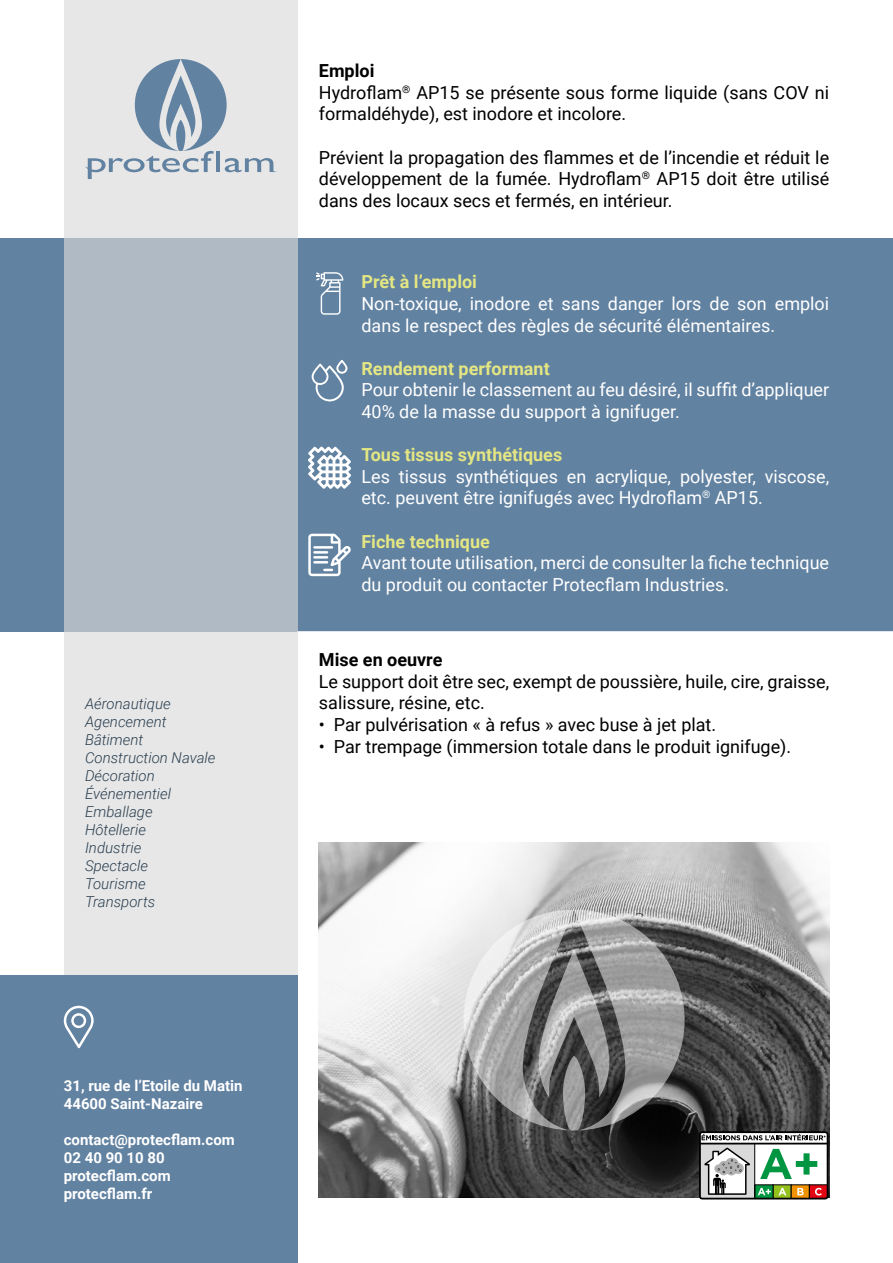
<style>
.page{position:relative;width:893px;height:1263px;background:#fff}
.page>*{position:absolute;margin:0;border:0;box-sizing:border-box;transform-origin:0 0}
.t1{font:18px/21.6px "Roboto";color:#000}
.t2{font:18px/21.6px "Roboto";color:#fff}
.t3{font:700 18px "Roboto";color:#e4e683}
.t4{font:700 18px "Roboto";color:#000}
.t5{font:italic 300 15px/18px "Roboto";color:#293e4f}
.t6{font:700 15px/18px "Roboto";color:#fff}
.s1{font-weight:700}
</style>
<div class="page">
<div style="left:0;top:238px;width:893px;height:393px;background:#6282a1"></div>
<svg style="left:64px;top:0;width:234px;height:976px;fill:#e7e7e7"></svg>
<svg style="left:316px;top:272px;width:27px;height:43px"></svg>
<svg style="left:312px;top:360px;width:35px;height:41px"></svg>
<svg style="left:308px;top:446px;width:43px;height:43px"></svg>
<svg style="left:308px;top:534px;width:43px;height:42px"></svg>
<svg style="left:85px;top:59px;width:191px;height:120px"></svg>
<img style="left:319px;top:842px;width:510px;height:356px">
<div style="left:0;top:976px;width:298px;height:287px;background:#6282a1"></div>
<svg style="left:64px;top:1006px;width:30px;height:42px"></svg>
<svg style="left:463px;top:909px;width:222px;height:228px"></svg>
<div style="left:660px;top:1131px;width:9px;height:6px;background:#040404"></div>
<svg style="left:699px;top:1131px;width:129px;height:68px"></svg>
<p class="t5" style="left:85px;top:694px;width:132px">Aéronautique<br>Agencement<br>Bâtiment<br>Construction Navale<br>Décoration<br>Événementiel<br>Emballage<br>Hôtellerie<br>Industrie<br>Spectacle<br>Tourisme<br>Transports</p>
<p class="t6" style="left:64px;top:1076px;width:180px">31, rue de l’Etoile du Matin<br>44600 Saint-Nazaire</p>
<p class="t6" style="left:64px;top:1130px;width:173px">contact@protecflam.com<br>02 40 90 10 80 protecflam.com protecflam.fr</p>
<p class="t1" style="left:319px;top:59px;width:512px"><span class="s1">Emploi<br></span>Hydroflam<sup>®</sup> AP15 se présente sous forme liquide (sans COV ni formaldéhyde), est inodore et incolore.</p>
<p class="t1" style="left:319px;top:146px;width:512px;text-align:justify">Prévient la propagation des flammes et de l’incendie et réduit le développement de la fumée. Hydroflam<sup>®</sup> AP15 doit être utilisé dans des locaux secs et fermés, en intérieur.</p>
<p class="t3" style="left:361px;top:269px;width:117px">Prêt à l’emploi</p>
<p class="t2" style="left:361px;top:292px;width:469px">Non-toxique, inodore et sans danger lors de son emploi dans le respect des règles de sécurité élémentaires.</p>
<p class="t3" style="left:361px;top:356px;width:190px">Rendement performant</p>
<p class="t2" style="left:361px;top:378px;width:469px">Pour obtenir le classement au feu désiré, il suffit d’appliquer<br>40% de la masse du support à ignifuger.</p>
<p class="t3" style="left:361px;top:442px;width:202px">Tous tissus synthétiques</p>
<p class="t2" style="left:361px;top:465px;width:469px">Les tissus synthétiques en acrylique, polyester, viscose, etc. peuvent être ignifugés avec Hydroflam<sup>®</sup> AP15.</p>
<p class="t3" style="left:361px;top:529px;width:130px">Fiche technique</p>
<p class="t2" style="left:361px;top:551px;width:469px">Avant toute utilisation, merci de consulter la fiche technique du produit ou contacter Protecflam Industries.</p>
<p class="t4" style="left:319px;top:647px;width:125px">Mise en oeuvre</p>
<p class="t1" style="left:319px;top:670px;width:512px">Le support doit être sec, exempt de poussière, huile, cire, graisse, salissure, résine, etc.</p>
<p class="t1" style="left:319px;top:713px;width:399px">• Par pulvérisation « à refus » avec buse à jet plat.</p>
<p class="t1" style="left:319px;top:735px;width:474px">• Par trempage (immersion totale dans le produit ignifuge).</p>
</div>
